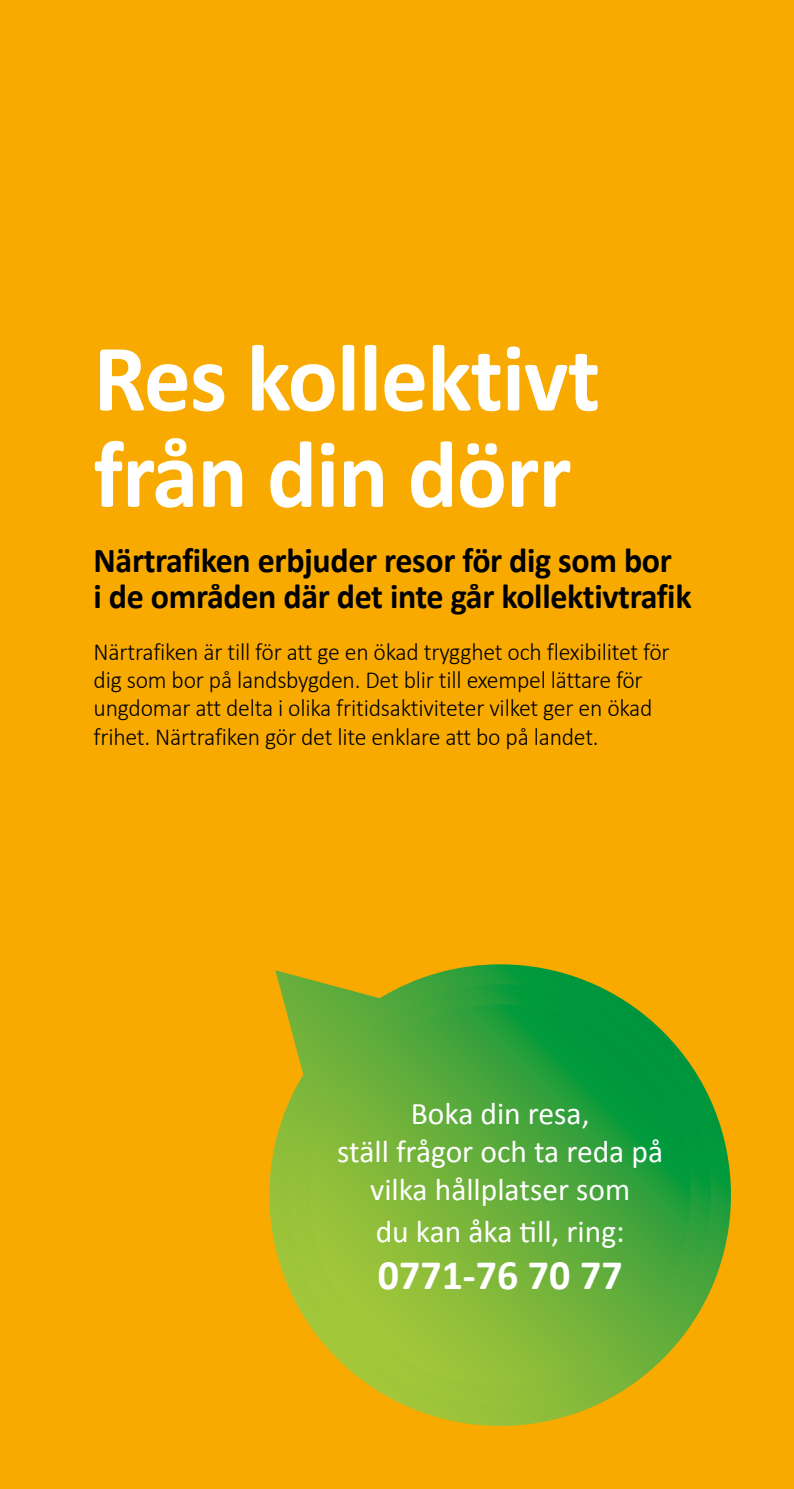
<style>
.page{position:relative;width:794px;height:1489px;background:#fff}
.page>*{position:absolute;margin:0;border:0;box-sizing:border-box;transform-origin:0 0}
.t1{font:700 96.25px/96.2px "Calibri";letter-spacing:-.01em;color:#fff}
.t2{font:700 42px "Calibri";color:#fff}
.t3{font:700 35px/35.7px "Calibri";letter-spacing:-.01em;color:#000}
.t4{font:31.5px/37.8px "Calibri";color:#fff;text-align:center}
.t5{font:300 24.5px/28px "Calibri";letter-spacing:-.01em;color:#000}
</style>
<div class="page">
<div style="left:0;top:0;width:794px;height:1488px;background:#f8aa00"></div>
<svg style="left:275px;top:964px;width:319px;height:20px"></svg>
<svg style="left:269px;top:984px;width:462px;height:442px"></svg>
<svg style="left:291px;top:1004px;width:418px;height:400px;background:#6bae36"></svg>
<h1 class="t1" style="left:94px;top:330px;width:508px">Res kollektivt från din dörr</h1>
<h3 class="t3" style="left:94px;top:542px;width:599px">Närtrafiken erbjuder resor för dig som bor<br>i de områden där det inte går kollektivtrafik</h3>
<p class="t5" style="left:94px;top:638px;width:578px">Närtrafiken är till för att ge en ökad trygghet och flexibilitet för dig som bor på landsbygden. Det blir till exempel lättare för ungdomar att delta i olika fritidsaktiviteter vilket ger en ökad frihet. Närtrafiken gör det lite enklare att bo på landet.</p>
<p class="t4" style="left:337px;top:1095px;width:327px">Boka din resa,<br>ställ frågor och ta reda på vilka hållplatser som</p>
<p class="t4" style="left:376px;top:1212px;width:250px">du kan åka till, ring:</p>
<h2 class="t2" style="left:378px;top:1248px;width:246px">0771-76 70 77</h2>
</div>
